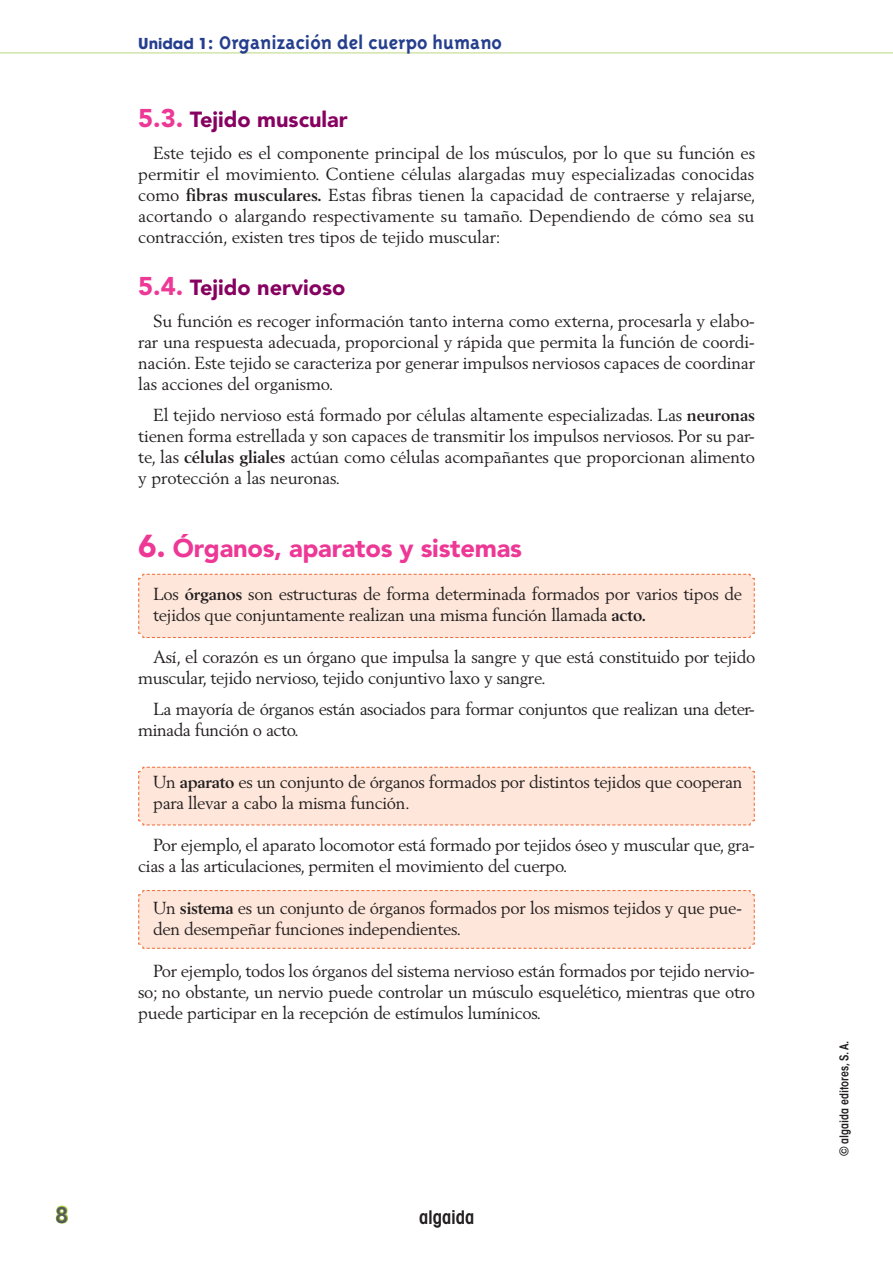
<style>
.page{position:relative;width:893px;height:1263px;background:#fff}
.page>*{position:absolute;margin:0;border:0;box-sizing:border-box;transform-origin:0 0}
.t1{font:900 25.5px "Avenir LT Std";letter-spacing:-.01em;color:#ed3896}
.t2{font:800 22.5px "Avenir LT Std";color:#57585a}
.t3{font:900 21.75px "Avenir LT Std";color:#870160}
.t4{font:700 21px "Triplex";color:#253f8e}
.t5{font:600 condensed 18.9px "Avant Garde";color:#231f20}
.t6{font:17.25px/21px "Berling LT Std";letter-spacing:-.02em;color:#231f20}
.t7{font:600 condensed 12px "ITC Avant Garde Std";color:#231f20}
.s1{font-family:"Avant Garde";font-size:15px}
.s2{font-size:25.5px;color:#ed3896}
.s3{font-weight:700}
.s4{font-size:31.5px}
</style>
<div class="page">
<svg style="left:55px;top:1205px;width:13px;height:19px"></svg>
<hr style="left:0;top:53px;width:893px;height:1px;background:#b9d87e">
<div style="left:138px;top:573px;width:617px;height:65px;background:#fee7da"></div>
<div style="left:138px;top:766px;width:617px;height:60px;background:#fee7da"></div>
<div style="left:138px;top:890px;width:617px;height:59px;background:#fee7da"></div>
<p class="t4" style="left:138px;top:30px;width:365px"><span class="s1">Unidad 1</span>: Organización del cuerpo humano</p>
<p class="t3" style="left:138px;top:107px;width:211px"><span class="s2">5.3.</span> Tejido muscular</p>
<p class="t6" style="left:138px;top:142px;width:619px;text-align:justify;text-indent:15px">Este tejido es el componente principal de los músculos, por lo que su función es permitir el movimiento. Contiene células alargadas muy especializadas conocidas como <span class="s3">fibras musculares.</span> Estas fibras tienen la capacidad de contraerse y relajarse, acortando o alargando respectivamente su tamaño. Dependiendo de cómo sea su contracción, existen tres tipos de tejido muscular:</p>
<p class="t3" style="left:138px;top:275px;width:209px"><span class="s2">5.4.</span> Tejido nervioso</p>
<p class="t6" style="left:138px;top:310px;width:618px;text-align:justify;text-indent:15px">Su función es recoger información tanto interna como externa, procesarla y elabo&shy;rar una respuesta adecuada, proporcional y rápida que permita la función de coordi&shy;nación. Este tejido se caracteriza por generar impulsos nerviosos capaces de coordinar las acciones del organismo.</p>
<p class="t6" style="left:138px;top:404px;width:618px;text-align:justify;text-indent:15px">El tejido nervioso está formado por células altamente especializadas. Las <span class="s3">neuronas </span>tienen forma estrellada y son capaces de transmitir los impulsos nerviosos. Por su par&shy;te, las <span class="s3">células gliales</span> actúan como células acompañantes que proporcionan alimento y protección a las neuronas.</p>
<h1 class="t1" style="left:138px;top:533px;width:385px"><span class="s4">6.</span> Órganos, aparatos y sistemas</h1>
<p class="t6" style="left:153px;top:583px;width:591px">Los <span class="s3">órganos</span> son estructuras de forma determinada formados por varios tipos de tejidos que conjuntamente realizan una misma función llamada <span class="s3">acto.</span></p>
<p class="t6" style="left:138px;top:646px;width:619px;text-indent:15px">Así, el corazón es un órgano que impulsa la sangre y que está constituido por tejido muscular, tejido nervioso, tejido conjuntivo laxo y sangre.</p>
<p class="t6" style="left:138px;top:698px;width:618px;text-indent:15px">La mayoría de órganos están asociados para formar conjuntos que realizan una deter&shy;minada función o acto.</p>
<p class="t6" style="left:153px;top:771px;width:591px">Un <span class="s3">aparato</span> es un conjunto de órganos formados por distintos tejidos que cooperan para llevar a cabo la misma función.</p>
<p class="t6" style="left:138px;top:834px;width:618px;text-indent:15px">Por ejemplo, el aparato locomotor está formado por tejidos óseo y muscular que, gra&shy;cias a las articulaciones, permiten el movimiento del cuerpo.</p>
<p class="t6" style="left:153px;top:897px;width:590px">Un <span class="s3">sistema</span> es un conjunto de órganos formados por los mismos tejidos y que pue&shy;den desempeñar funciones independientes.</p>
<p class="t6" style="left:138px;top:960px;width:618px;text-align:justify;text-indent:15px">Por ejemplo, todos los órganos del sistema nervioso están formados por tejido nervio&shy;so; no obstante, un nervio puede controlar un músculo esquelético, mientras que otro puede participar en la recepción de estímulos lumínicos.</p>
<h2 class="t2" style="left:55px;top:1201px;width:15px">8</h2>
<p class="t5" style="left:419px;top:1206px;width:57px">algaida</p>
<p class="t7" style="left:836px;top:1156px;width:117px;rotate:-90deg">© algaida editores, S. A.</p>
</div>
